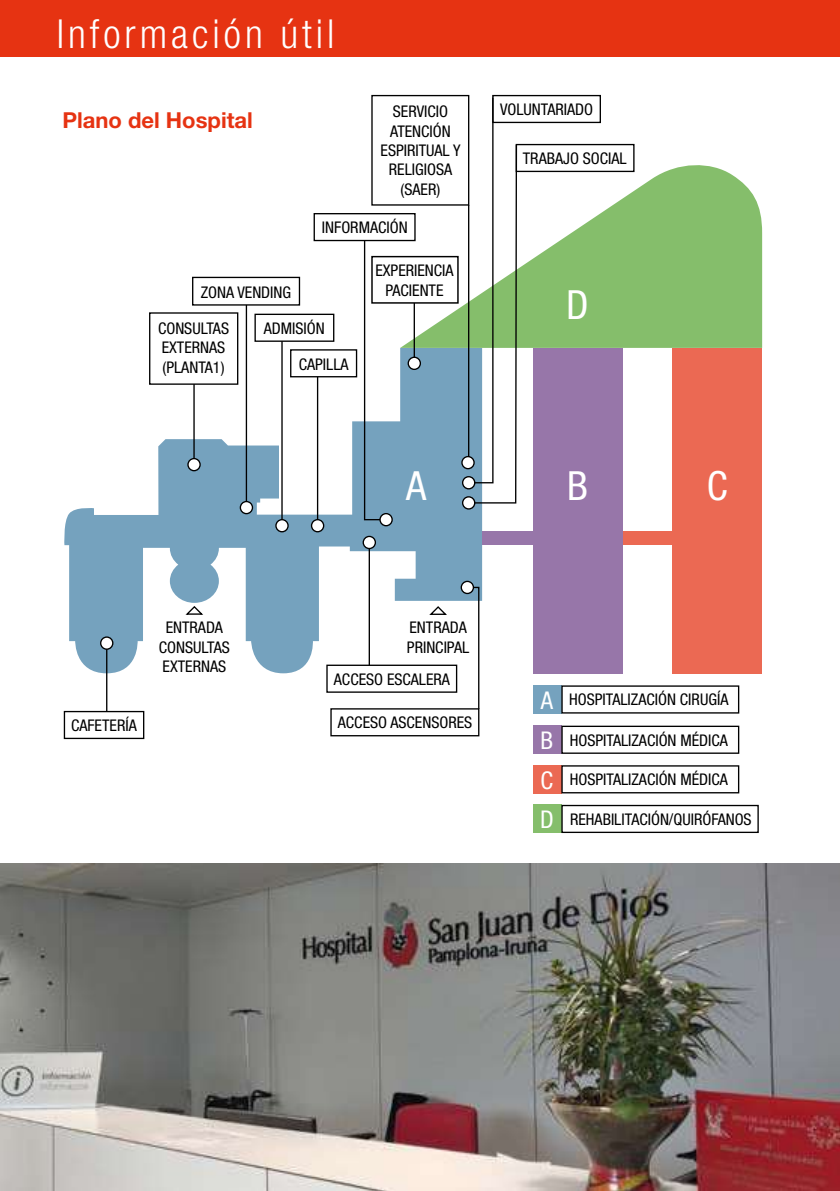
<style>
.page{position:relative;width:840px;height:1191px;background:#fff}
.page>*{position:absolute;margin:0;border:0;box-sizing:border-box;transform-origin:0 0}
.t1{font:condensed 40.2px "Helvetica Neue LT Std";color:#fff}
.t2{font:300 condensed 40px "Helvetica Neue LT Std";letter-spacing:.1em;color:#fff}
.t3{font:700 22px "Helvetica Neue LT Std";color:#e63312}
.t4{font:condensed 16px/19.4px "Helvetica Neue LT Std";color:#000;text-align:center}
.s1{font-size:24.4px;color:#fff}
</style>
<div class="page">
<svg style="left:64px;top:348px;width:418px;height:325px"></svg>
<div style="left:671px;top:348px;width:90px;height:325px;background:#eb6953"></div>
<div style="left:622px;top:532px;width:50px;height:13px;background:#eb6953"></div>
<svg style="left:400px;top:161px;width:361px;height:187px;fill:#85be6b"></svg>
<div style="left:533px;top:348px;width:89px;height:325px;background:#9776a9"></div>
<div style="left:482px;top:532px;width:51px;height:13px;background:#9776a9"></div>
<div style="left:149px;top:312px;width:89px;height:73px;border:1px solid #000"></div>
<hr style="left:193px;top:384px;width:2px;height:78px;background:#000">
<svg style="left:188px;top:458px;width:12px;height:13px"></svg>
<div style="left:187px;top:458px;width:14px;height:13px;border:1px solid #000;border-radius:50%"></div>
<div style="left:192px;top:277px;width:108px;height:29px;border:1px solid #000"></div>
<hr style="left:245px;top:305px;width:2px;height:196px;background:#000">
<svg style="left:240px;top:501px;width:12px;height:12px"></svg>
<div style="left:239px;top:501px;width:14px;height:13px;border:1px solid #000;border-radius:50%"></div>
<div style="left:254px;top:314px;width:80px;height:28px;border:1px solid #000"></div>
<hr style="left:281px;top:341px;width:1px;height:178px;background:#000">
<div style="left:276px;top:519px;width:12px;height:13px;background:#fff;border-radius:50%"></div>
<div style="left:275px;top:519px;width:13px;height:13px;border:1px solid #000;border-radius:50%"></div>
<div style="left:290px;top:349px;width:67px;height:28px;border:1px solid #000"></div>
<hr style="left:317px;top:377px;width:1px;height:149px;background:#000">
<div style="left:311px;top:519px;width:12px;height:13px;background:#fff;border-radius:50%"></div>
<div style="left:311px;top:519px;width:13px;height:13px;border:1px solid #000;border-radius:50%"></div>
<div style="left:313px;top:213px;width:102px;height:28px;border:1px solid #000"></div>
<svg style="left:363px;top:239px;width:24px;height:282px"></svg>
<div style="left:380px;top:513px;width:12px;height:13px;background:#fff;border-radius:50%"></div>
<div style="left:379px;top:513px;width:13px;height:13px;border:1px solid #000;border-radius:50%"></div>
<hr style="left:413px;top:297px;width:2px;height:60px;background:#000">
<svg style="left:408px;top:357px;width:12px;height:12px"></svg>
<div style="left:407px;top:356px;width:14px;height:14px;border:1px solid #000;border-radius:50%"></div>
<div style="left:371px;top:95px;width:98px;height:111px;border:1px solid #000"></div>
<hr style="left:468px;top:205px;width:1px;height:257px;background:#000">
<div style="left:461px;top:456px;width:13px;height:12px;background:#fff;border-radius:50%"></div>
<div style="left:461px;top:456px;width:13px;height:13px;border:1px solid #000;border-radius:50%"></div>
<svg style="left:462px;top:477px;width:12px;height:12px"></svg>
<div style="left:461px;top:476px;width:14px;height:13px;border:1px solid #000;border-radius:50%"></div>
<svg style="left:462px;top:497px;width:12px;height:12px"></svg>
<div style="left:461px;top:496px;width:14px;height:13px;border:1px solid #000;border-radius:50%"></div>
<svg style="left:466px;top:586px;width:14px;height:124px"></svg>
<svg style="left:461px;top:581px;width:12px;height:12px"></svg>
<div style="left:460px;top:581px;width:14px;height:13px;border:1px solid #000;border-radius:50%"></div>
<div style="left:330px;top:708px;width:149px;height:28px;border:1px solid #000"></div>
<hr style="left:368px;top:542px;width:2px;height:123px;background:#000">
<svg style="left:363px;top:536px;width:12px;height:12px"></svg>
<div style="left:362px;top:536px;width:14px;height:13px;border:1px solid #000;border-radius:50%"></div>
<div style="left:326px;top:664px;width:131px;height:29px;border:1px solid #000"></div>
<div style="left:515px;top:144px;width:119px;height:28px;border:1px solid #000"></div>
<div style="left:492px;top:95px;width:108px;height:28px;border:1px solid #000"></div>
<svg style="left:184px;top:605px;width:19px;height:11px"></svg>
<svg style="left:427px;top:605px;width:20px;height:11px"></svg>
<hr style="left:106px;top:643px;width:1px;height:68px;background:#000">
<svg style="left:101px;top:637px;width:12px;height:12px"></svg>
<div style="left:100px;top:636px;width:13px;height:14px;border:1px solid #000;border-radius:50%"></div>
<div style="left:64px;top:711px;width:80px;height:28px;border:1px solid #000"></div>
<div style="left:533px;top:685px;width:28px;height:28px;background:#75a2be"></div>
<div style="left:533px;top:805px;width:28px;height:28px;background:#85be6b"></div>
<div style="left:561px;top:805px;width:197px;height:28px;border:1px solid #000"></div>
<div style="left:533px;top:765px;width:28px;height:28px;background:#eb6953"></div>
<div style="left:561px;top:765px;width:177px;height:28px;border:1px solid #000"></div>
<div style="left:533px;top:725px;width:28px;height:29px;background:#9776a9"></div>
<div style="left:561px;top:725px;width:177px;height:29px;border:1px solid #000"></div>
<svg style="left:472px;top:96px;width:45px;height:408px"></svg>
<div style="left:372px;top:257px;width:85px;height:46px;background:#fff"></div>
<div style="left:371px;top:256px;width:87px;height:48px;border:1px solid #000"></div>
<div style="left:0;top:0;width:839px;height:57px;background:#e63312"></div>
<img style="left:0;top:864px;width:839px;height:327px">
<h2 class="t2" style="left:57px;top:11px;width:279px">Información útil</h2>
<h3 class="t3" style="left:62px;top:107px;width:192px">Plano del Hospital</h3>
<p class="t4" style="left:380px;top:102px;width:81px">SERVICIO<br>ATENCIÓN<br>ESPIRITUAL Y<br>RELIGIOSA (SAER)</p>
<p class="t4" style="left:322px;top:218px;width:87px">INFORMACIÓN</p>
<p class="t4" style="left:200px;top:282px;width:92px">ZONA VENDING</p>
<p class="t4" style="left:264px;top:319px;width:62px">ADMISIÓN</p>
<p class="t4" style="left:298px;top:354px;width:51px">CAPILLA</p>
<p class="t4" style="left:158px;top:319px;width:72px;text-align:left">CONSULTAS<br>EXTERNAS (PLANTA1)</p>
<p class="t4" style="left:375px;top:261px;width:80px">EXPERIENCIA<br>PACIENTE</p>
<h1 class="t1" style="left:406px;top:462px;width:22px">A</h1>
<p class="t4" style="left:499px;top:99px;width:95px">VOLUNTARIADO</p>
<p class="t4" style="left:522px;top:148px;width:105px">TRABAJO SOCIAL</p>
<h1 class="t1" style="left:565px;top:282px;width:24px">D</h1>
<h1 class="t1" style="left:567px;top:462px;width:22px">B</h1>
<h1 class="t1" style="left:706px;top:462px;width:22px">C</h1>
<p class="t4" style="left:71px;top:715px;width:67px">CAFETERÍA</p>
<p class="t4" style="left:159px;top:618px;width:72px">ENTRADA<br>CONSULTAS<br>EXTERNAS</p>
<p class="t4" style="left:406px;top:618px;width:64px;text-align:left">ENTRADA<br>PRINCIPAL</p>
<p class="t4" style="left:334px;top:669px;width:117px">ACCESO ESCALERA</p>
<p class="t4" style="left:338px;top:712px;width:136px">ACCESO ASCENSORES</p>
<p class="t4" style="left:540px;top:690px;width:189px"><span class="s1">A</span> HOSPITALIZACIÓN CIRUGÍA</p>
<p class="t4" style="left:540px;top:730px;width:189px"><span class="s1">B</span> HOSPITALIZACIÓN MÉDICA</p>
<p class="t4" style="left:540px;top:769px;width:189px"><span class="s1">C</span> HOSPITALIZACIÓN MÉDICA</p>
<p class="t4" style="left:540px;top:809px;width:213px"><span class="s1">D</span> REHABILITACIÓN/QUIRÓFANOS</p>
</div>
